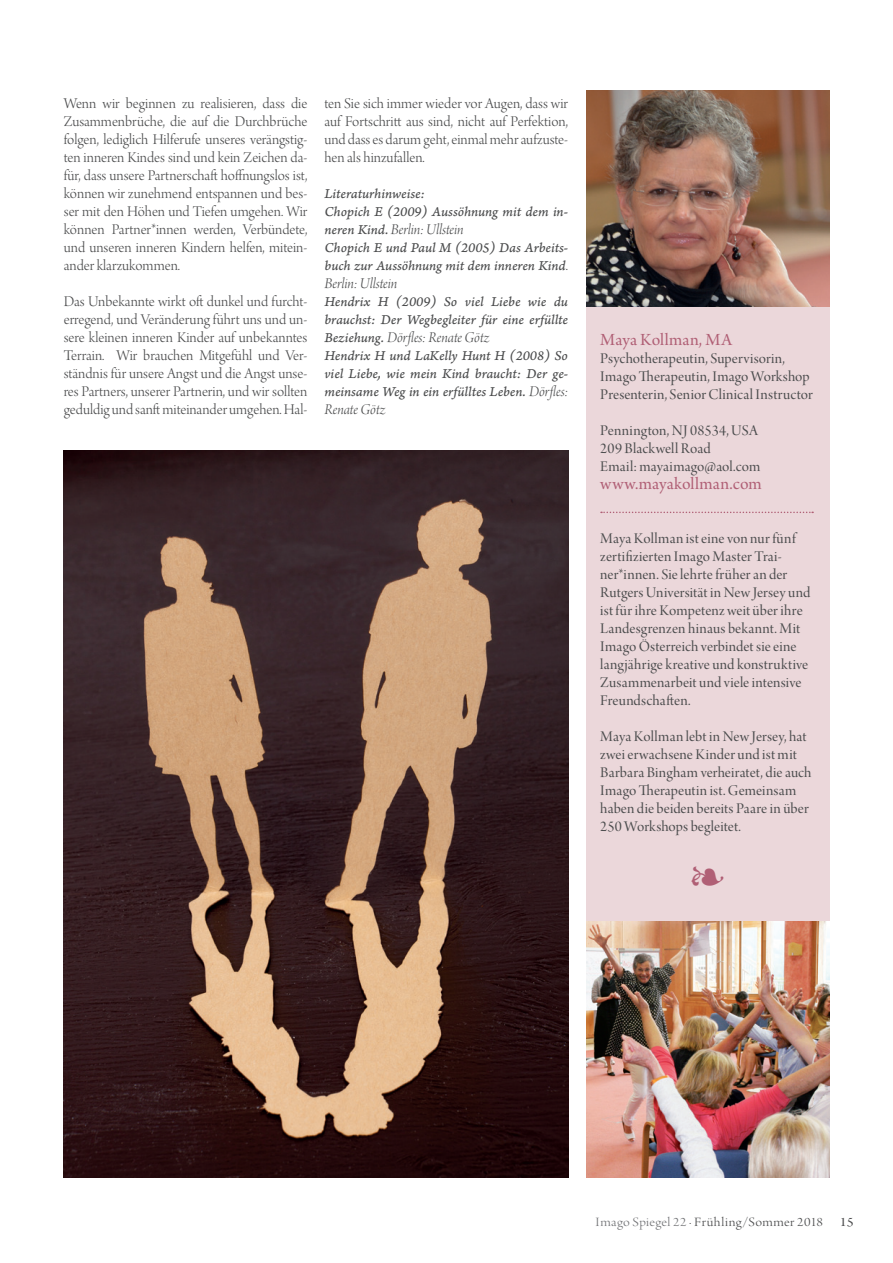
<style>
.page{position:relative;width:893px;height:1263px;background:#fff}
.page>*{position:absolute;margin:0;border:0;box-sizing:border-box;transform-origin:0 0}
.t1{font:18px "Arno Pro Subhead";letter-spacing:.01em;color:#b05f75}
.t2{font:15.75px/18px "Arno Pro Light Display";color:#4b4c4d;text-align:justify}
.t3{font:15.75px/18px "Arno Pro Display";letter-spacing:.005em;color:#4b4c4d}
.t4{font:15.75px "Arno Pro Light Italic Display";letter-spacing:-.005em;color:#4b4c4d}
.t5{font:14.25px/18px "Arno Pro Italic Caption";letter-spacing:-.005em;color:#4b4c4d}
.t6{font:13.5px "Arno Pro Light Display";letter-spacing:.025em;color:#4b4c4d;scale:1.1 1}
.s1{font-family:"Arno Pro Italic Caption";font-size:14.25px}
.s2{font-family:"Arno Pro Light Display";font-size:15.75px}
.s3{font-family:"Arno Pro Light Italic Display";font-size:15.75px}
.s4{color:#717275}
.s5{font-family:"Arno Pro Subhead"}
</style>
<div class="page">
<div style="left:586px;top:301px;width:243px;height:877px;background:#ebd7da"></div>
<svg style="left:601px;top:512px;width:212px;height:1px"></svg>
<img style="left:64px;top:450px;width:504px;height:728px">
<img style="left:586px;top:90px;width:243px;height:216px">
<img style="left:586px;top:921px;width:243px;height:257px">
<p class="t2" style="left:64px;top:95px;width:245px">Wenn wir beginnen zu realisieren, dass die Zusammenbrüche, die auf die Durchbrüche folgen, lediglich Hilferufe unseres verängstig&shy;ten inneren Kindes sind und kein Zeichen da&shy;für, dass unsere Partnerschaft hoffnungslos ist, können wir zunehmend entspannen und bes&shy;ser mit den Höhen und Tiefen umgehen. Wir können Partner*innen werden, Verbündete, und unseren inneren Kindern helfen, mitein&shy;ander klarzukommen.</p>
<p class="t2" style="left:64px;top:293px;width:245px">Das Unbekannte wirkt oft dunkel und furcht&shy;erregend, und Veränderung führt uns und un&shy;sere kleinen inneren Kinder auf unbekanntes Terrain. Wir brauchen Mitgefühl und Ver&shy;ständnis für unsere Angst und die Angst unse&shy;res Partners, unserer Partnerin, und wir sollten geduldig und sanft miteinander umgehen. Hal-</p>
<p class="t2" style="left:324px;top:95px;width:245px">ten Sie sich immer wieder vor Augen, dass wir auf Fortschritt aus sind, nicht auf Perfektion, und dass es darum geht, einmal mehr aufzuste&shy;hen als hinzufallen.</p>
<p class="t5" style="left:324px;top:185px;width:245px">Literaturhinweise:<br>Chopich E (2009) Aussöhnung mit dem in-</p>
<p class="t4" style="left:324px;top:221px;width:141px"><span class="s1">neren Kind.</span> Berlin: Ullstein</p>
<p class="t5" style="left:324px;top:239px;width:245px">Chopich E und Paul M (2005) Das Arbeits&shy;buch zur Aussöhnung mit dem inneren Kind<span class="s2">.</span></p>
<p class="t4" style="left:324px;top:275px;width:74px">Berlin: Ullstein</p>
<p class="t5" style="left:324px;top:293px;width:245px">Hendrix H (2009) So viel Liebe wie du brauchst: Der Wegbegleiter für eine erfüllte</p>
<p class="t4" style="left:324px;top:329px;width:167px"><span class="s1">Beziehung.</span> Dörfles: Renate Götz</p>
<p class="t5" style="left:324px;top:347px;width:245px;text-align:justify">Hendrix H und LaKelly Hunt H (2008) So viel Liebe, wie mein Kind braucht: Der ge&shy;meinsame Weg in ein erfülltes Leben. <span class="s3">Dörfles:</span></p>
<p class="t4" style="left:324px;top:401px;width:63px">Renate Götz</p>
<p class="t1" style="left:600px;top:330px;width:133px">Maya Kollman, MA</p>
<p class="t3" style="left:600px;top:351px;width:214px">Psychotherapeutin, Supervisorin,<br>Imago Therapeutin, Imago Workshop<br>Presenterin, Senior Clinical Instructor</p>
<p class="t3" style="left:600px;top:423px;width:162px">Pennington, NJ 08534, USA<br>209 Blackwell Road<br>Email: mayaimago@aol.com</p>
<p class="t1" style="left:600px;top:474px;width:163px">www.mayakollman.com</p>
<p class="t3" style="left:600px;top:531px;width:212px">Maya Kollman ist eine von nur fünf zertifizierten Imago Master Trai&shy;ner*innen. Sie lehrte früher an der Rutgers Universität in New Jersey und ist für ihre Kompetenz weit über ihre Landesgrenzen hinaus bekannt. Mit Imago Österreich verbindet sie eine langjährige kreative und konstruktive Zusammenarbeit und viele intensive Freundschaften.</p>
<p class="t3" style="left:600px;top:729px;width:213px">Maya Kollman lebt in New Jersey, hat zwei erwachsene Kinder und ist mit Barbara Bingham verheiratet, die auch Imago Therapeutin ist. Gemeinsam haben die beiden bereits Paare in über 250 Workshops begleitet.</p>
<p class="t6" style="left:596px;top:1214px;width:236px"><span class="s4">Imago Spiegel 22</span> · Frühling/Sommer 2018 <span class="s5">15</span></p>
</div>
